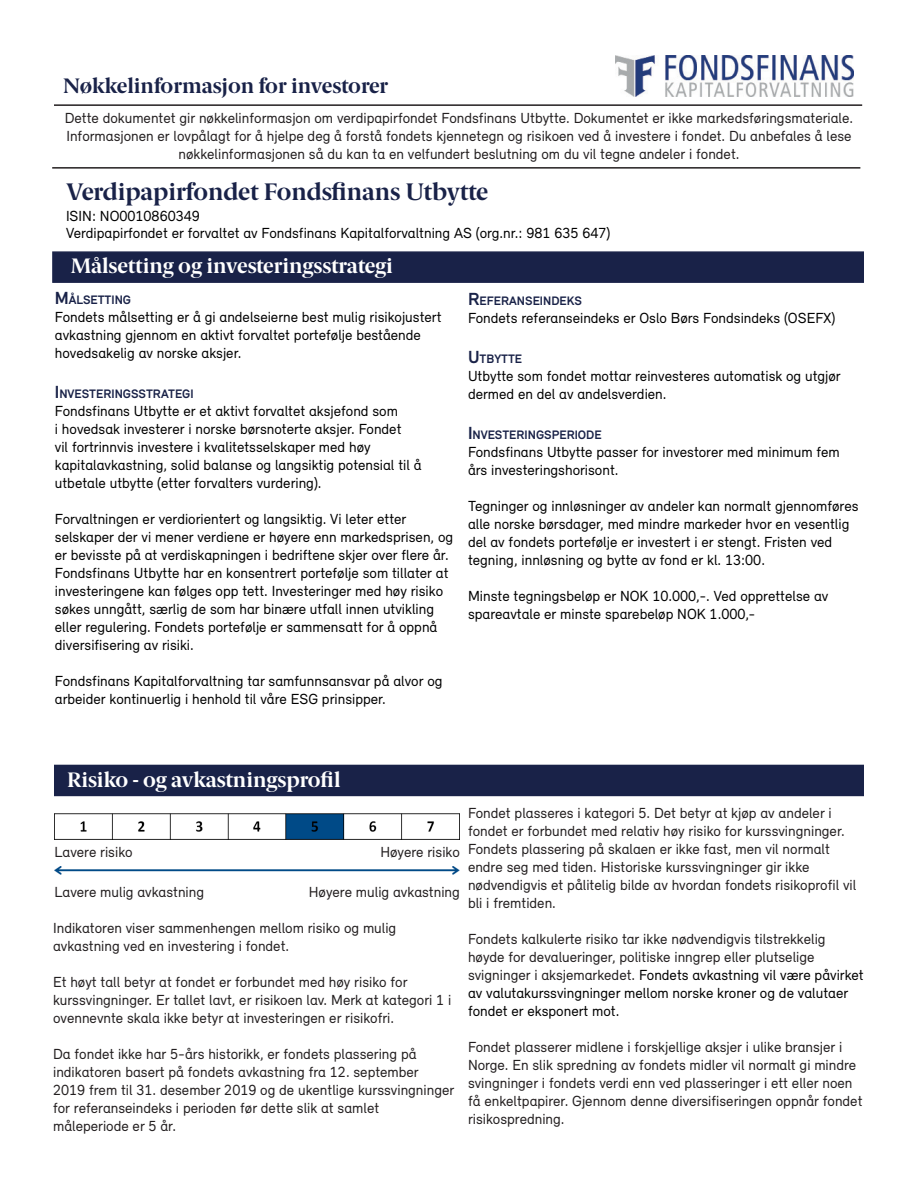
<style>
.page{position:relative;width:918px;height:1188px;background:#fff}
.page>*{position:absolute;margin:0;border:0;box-sizing:border-box;transform-origin:0 0}
.t1{font:700 24px "Berlingske Serif";color:#192248}
.t2{font:700 21px "Berlingske Serif";color:#fff}
.t3{font:700 21px "Berlingske Serif";color:#192248}
.t4{font:15px/18px "Relevant";color:#231f20}
.t5{font:15px/18px "Relevant";color:#000}
.t6{font:700 12.6px "Relevant";color:#192248}
.s1{font-size:18px}
.s2{color:#000}
</style>
<div class="page">
<div style="left:54px;top:765px;width:810px;height:31px;background:#192248"></div>
<div style="left:52px;top:251px;width:812px;height:32px;background:#192248;border:2px solid #192248"></div>
<img style="left:616px;top:55px;width:237px;height:41px">
<img style="left:54px;top:814px;width:405px;height:26px">
<img style="left:55px;top:866px;width:405px;height:8px">
<hr style="left:54px;top:104px;width:808px;height:2px;background:#231f20">
<hr style="left:52px;top:167px;width:808px;height:2px;background:#231f20">
<p class="t3" style="left:63px;top:69px;width:326px">Nøkkelinformasjon for investorer</p>
<p class="t4" style="left:65px;top:108px;width:790px;text-align:center">Dette dokumentet gir nøkkelinformasjon om verdipapirfondet Fondsfinans Utbytte. Dokumentet er ikke markedsføringsmateriale.<br>Informasjonen er lovpålagt for å hjelpe deg å forstå fondets kjennetegn og risikoen ved å investere i fondet. Du anbefales å lese nøkkelinformasjonen så du kan ta en velfundert beslutning om du vil tegne andeler i fondet.</p>
<p class="t1" style="left:66px;top:172px;width:424px">Verdipapirfondet Fondsfinans Utbytte</p>
<p class="t5" style="left:66px;top:206px;width:135px">ISIN: NO0010860349</p>
<p class="t5" style="left:66px;top:224px;width:546px">Verdipapirfondet er forvaltet av Fondsfinans Kapitalforvaltning AS (org.nr.: 981 635 647)</p>
<p class="t2" style="left:71px;top:249px;width:324px">Målsetting og investeringsstrategi</p>
<p class="t6" style="left:55px;top:292px;width:78px"><span class="s1">M</span>ÅLSETTING</p>
<p class="t5" style="left:55px;top:308px;width:388px">Fondets målsetting er å gi andelseierne best mulig risikojustert avkastning gjennom en aktivt forvaltet portefølje bestående hovedsakelig av norske aksjer.</p>
<p class="t6" style="left:55px;top:386px;width:140px"><span class="s1">I</span> NVESTERINGSSTRATEGI</p>
<p class="t5" style="left:55px;top:401px;width:368px">Fondsfinans Utbytte er et aktivt forvaltet aksjefond som<br>i hovedsak investerer i norske børsnoterte aksjer. Fondet<br>vil fortrinnvis investere i kvalitetsselskaper med høy kapitalavkastning, solid balanse og langsiktig potensial til å utbetale utbytte (etter forvalters vurdering).</p>
<p class="t5" style="left:55px;top:509px;width:400px">Forvaltningen er verdiorientert og langsiktig. Vi leter etter selskaper der vi mener verdiene er høyere enn markedsprisen, og er bevisste på at verdiskapningen i bedriftene skjer over flere år.</p>
<p class="t5" style="left:55px;top:563px;width:395px">Fondsfinans Utbytte har en konsentrert portefølje som tillater at investeringene kan følges opp tett. Investeringer med høy risiko søkes unngått, særlig de som har binære utfall innen utvikling eller regulering. Fondets portefølje er sammensatt for å oppnå diversifisering av risiki.</p>
<p class="t5" style="left:55px;top:671px;width:389px">Fondsfinans Kapitalforvaltning tar samfunnsansvar på alvor og arbeider kontinuerlig i henhold til våre ESG prinsipper.</p>
<p class="t6" style="left:468px;top:293px;width:116px"><span class="s1">R</span>EFERANSEINDEKS</p>
<p class="t5" style="left:468px;top:309px;width:369px">Fondets referanseindeks er Oslo Børs Fondsindeks (OSEFX)</p>
<p class="t6" style="left:468px;top:351px;width:56px"><span class="s1">U</span>TBYTTE</p>
<p class="t5" style="left:468px;top:367px;width:374px">Utbytte som fondet mottar reinvesteres automatisk og utgjør dermed en del av andelsverdien.</p>
<p class="t6" style="left:468px;top:427px;width:135px"><span class="s1">I</span> NVESTERINGSPERIODE</p>
<p class="t5" style="left:468px;top:442px;width:373px">Fondsfinans Utbytte passer for investorer med minimum fem års investeringshorisont.</p>
<p class="t5" style="left:468px;top:496px;width:392px">Tegninger og innløsninger av andeler kan normalt gjennomføres alle norske børsdager, med mindre markeder hvor en vesentlig del av fondets portefølje er investert i er stengt. Fristen ved tegning, innløsning og bytte av fond er kl. 13:00.</p>
<p class="t5" style="left:468px;top:586px;width:362px">Minste tegningsbeløp er NOK 10.000,-. Ved opprettelse av spareavtale er minste sparebeløp NOK 1.000,-</p>
<p class="t2" style="left:67px;top:763px;width:275px">Risiko - og avkastningsprofil</p>
<p class="t4" style="left:55px;top:843px;width:80px">Lavere risiko</p>
<p class="t4" style="left:55px;top:882px;width:151px">Lavere mulig avkastning</p>
<p class="t4" style="left:380px;top:843px;width:81px">Høyere risiko</p>
<p class="t4" style="left:309px;top:882px;width:153px">Høyere mulig avkastning</p>
<p class="t4" style="left:53px;top:918px;width:345px">Indikatoren viser sammenhengen mellom risiko og mulig</p>
<p class="t4" style="left:53px;top:936px;width:238px">avkastning ved en investering i fondet.</p>
<p class="t4" style="left:53px;top:972px;width:400px">Et høyt tall betyr at fondet er forbundet med høy risiko for kurssvingninger. Er tallet lavt, er risikoen lav. Merk at kategori 1 i ovennevnte skala ikke betyr at investeringen er risikofri.</p>
<p class="t4" style="left:53px;top:1044px;width:365px">Da fondet ikke har 5-års historikk, er fondets plassering på</p>
<p class="t4" style="left:53px;top:1062px;width:367px">indikatoren basert på fondets avkastning fra 12. september</p>
<p class="t4" style="left:53px;top:1080px;width:403px">2019 frem til 31. desember 2019 og de ukentlige kurssvingninger for referanseindeks i perioden før dette slik at samlet måleperiode er 5 år.</p>
<p class="t4" style="left:468px;top:804px;width:390px">Fondet plasseres i kategori 5. Det betyr at kjøp av andeler i fondet er forbundet med relativ høy risiko for kurssvingninger.<br>Fondets plassering på skalaen er ikke fast, men vil normalt endre seg med tiden. Historiske kurssvingninger gir ikke nødvendigvis et pålitelig bilde av hvordan fondets risikoprofil vil bli i fremtiden.</p>
<p class="t4" style="left:468px;top:930px;width:397px">Fondets kalkulerte risiko tar ikke nødvendigvis tilstrekkelig høyde for devalueringer, politiske inngrep eller plutselige svigninger i aksjemarkedet. <span class="s2">Fondets avkastning vil være påvirket av valutakurssvingninger mellom norske kroner og de valutaer fondet er eksponert mot.</span></p>
<p class="t4" style="left:468px;top:1038px;width:396px">Fondet plasserer midlene i forskjellige aksjer i ulike bransjer i Norge. En slik spredning av fondets midler vil normalt gi mindre svingninger i fondets verdi enn ved plasseringer i ett eller noen få enkeltpapirer. Gjennom denne diversifiseringen oppnår fondet risikospredning.</p>
</div>
